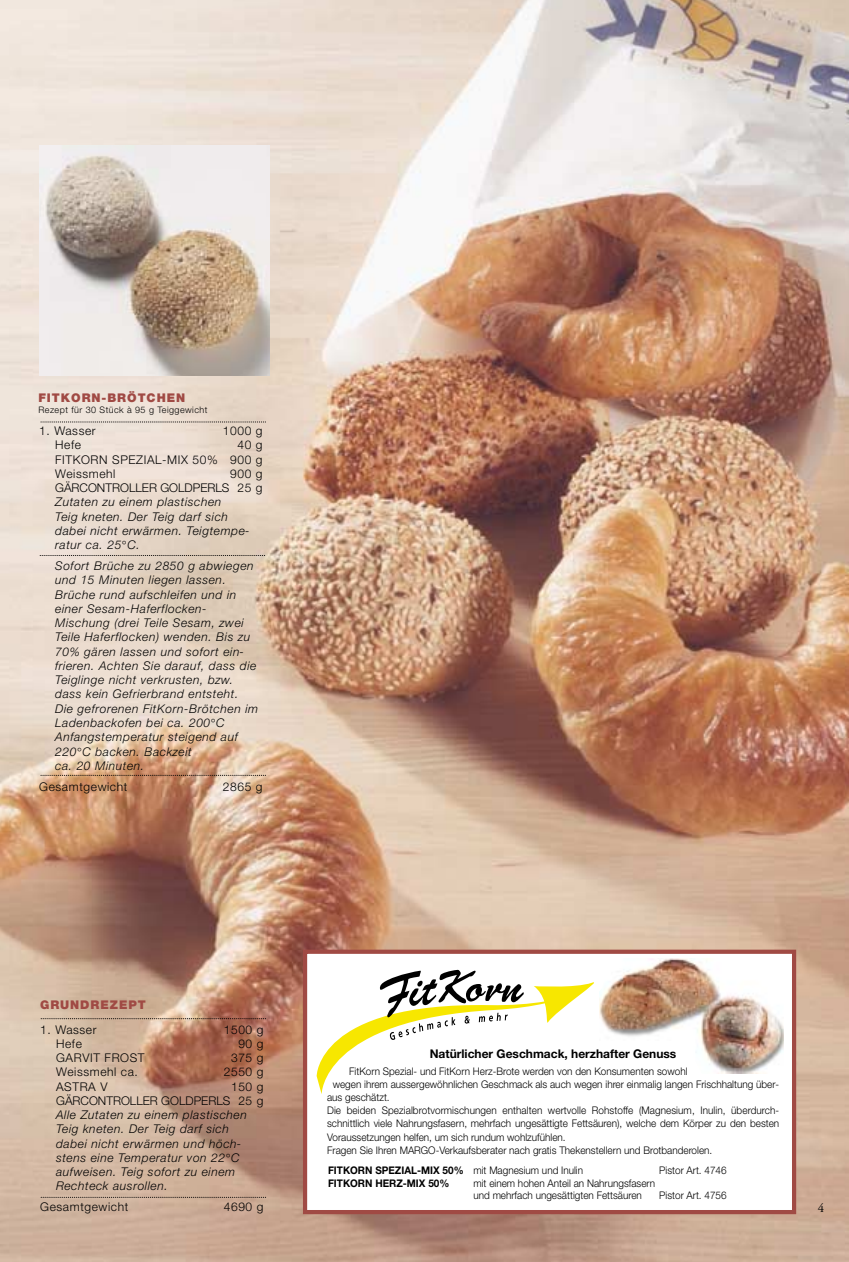
<style>
.page{position:relative;width:849px;height:1262px;background:#fff}
.page>*{position:absolute;margin:0;border:0;box-sizing:border-box;transform-origin:0 0}
.t1{font:12.75px "Adobe Garamond";color:#000}
.t2{font:italic 300 12px/14.2px "Helvetica Neue";letter-spacing:.05em;color:#000}
.t3{font:300 12px/14.2px "Helvetica Neue";letter-spacing:.05em;color:#000;text-align:justify}
.t4{font:300 12px/14.2px "Helvetica Neue";color:#000;text-align:right}
.t5{font:700 12px "Helvetica Neue";color:#000}
.t6{font:900 12px "Helvetica Neue";letter-spacing:.08em;color:#a04a44}
.t7{font:300 10.5px/12.8px "Helvetica Neue";color:#000;scale:.95 1}
.t8{font:700 10.5px "Helvetica Neue";color:#000;scale:.95 1}
.t9{font:300 9px "Helvetica Neue";letter-spacing:.05em;color:#000}
.s1{font-weight:300}
</style>
<div class="page">
<img style="left:0;top:0;width:849px;height:1261px">
<img style="left:40px;top:146px;width:229px;height:229px">
<div style="left:303px;top:949px;width:493px;height:265px;background:#fff;border:4px solid #a04a44"></div>
<svg style="left:41px;top:1197px;width:225px;height:1px"></svg>
<svg style="left:41px;top:1018px;width:225px;height:1px"></svg>
<svg style="left:41px;top:422px;width:225px;height:1px"></svg>
<svg style="left:40px;top:555px;width:225px;height:1px"></svg>
<svg style="left:41px;top:775px;width:225px;height:1px"></svg>
<svg style="left:317px;top:969px;width:442px;height:125px"></svg>
<img style="left:600px;top:958px;width:184px;height:115px">
<svg style="left:226px;top:1153px;width:4px;height:4px"></svg>
<svg style="left:212px;top:718px;width:3px;height:4px"></svg>
<svg style="left:78px;top:747px;width:3px;height:4px"></svg>
<p class="t6" style="left:38px;top:393px;width:148px">FITKORN-BRÖTCHEN</p>
<p class="t9" style="left:38px;top:406px;width:171px">Rezept für 30 Stück à 95 g Teiggewicht</p>
<p class="t3" style="left:39px;top:425px;width:58px">1. Wasser</p>
<p class="t3" style="left:223px;top:425px;width:41px">1000 g</p>
<p class="t3" style="left:55px;top:439px;width:27px">Hefe</p>
<p class="t3" style="left:55px;top:439px;width:209px;text-indent:182px">40 g FITKORN SPEZIAL-MIX 50% 900 g Weissmehl</p>
<p class="t4" style="left:55px;top:467px;width:209px">900 g<br>GÄRCONTROLLER GOLDPERLS 25 g</p>
<p class="t2" style="left:55px;top:496px;width:196px">Zutaten zu einem plastischen<br>Teig kneten. Der Teig darf sich dabei nicht erwärmen. Teigtempe&shy;ratur ca. 25 C.</p>
<p class="t2" style="left:55px;top:560px;width:204px">Sofort Brüche zu 2850 g abwiegen und 15 Minuten liegen lassen.<br>Brüche rund aufschleifen und in einer Sesam-Haferflocken-<br>Mischung (drei Teile Sesam, zwei<br>Teile Haferflocken) wenden. Bis zu<br>70% gären lassen und sofort ein&shy;frieren. Achten Sie darauf, dass die<br>Teiglinge nicht verkrusten, bzw. dass kein Gefrierbrand entsteht.<br>Die gefrorenen FitKorn-Brötchen im<br>Ladenbackofen bei ca. 200 C<br>Anfangstemperatur steigend auf<br>220 C backen. Backzeit<br>ca. 20 Minuten.</p>
<p class="t3" style="left:39px;top:780px;width:90px">Gesamtgewicht</p>
<p class="t3" style="left:223px;top:780px;width:41px">2865 g</p>
<p class="t6" style="left:40px;top:1000px;width:107px">GRUNDREZEPT</p>
<p class="t3" style="left:40px;top:1023px;width:58px">1. Wasser</p>
<p class="t3" style="left:224px;top:1023px;width:41px">1500 g</p>
<p class="t3" style="left:56px;top:1037px;width:27px">Hefe</p>
<p class="t3" style="left:238px;top:1037px;width:27px">90 g</p>
<p class="t3" style="left:56px;top:1051px;width:90px">GARVIT FROST</p>
<p class="t3" style="left:231px;top:1051px;width:34px">375 g</p>
<p class="t3" style="left:56px;top:1066px;width:83px">Weissmehl ca.</p>
<p class="t3" style="left:224px;top:1066px;width:41px">2550 g</p>
<p class="t3" style="left:56px;top:1080px;width:53px">ASTRA V</p>
<p class="t4" style="left:56px;top:1080px;width:209px">150 g<br>GÄRCONTROLLER GOLDPERLS 25 g</p>
<p class="t2" style="left:56px;top:1108px;width:192px">Alle Zutaten zu einem plastischen<br>Teig kneten. Der Teig darf sich dabei nicht erwärmen und höch&shy;stens eine Temperatur von 22 C aufweisen. Teig sofort zu einem<br>Rechteck ausrollen.</p>
<p class="t3" style="left:40px;top:1201px;width:90px">Gesamtgewicht</p>
<p class="t3" style="left:224px;top:1201px;width:41px">4690 g</p>
<p class="t5" style="left:430px;top:1049px;width:248px">Natürlicher Geschmack, herzhafter Genuss</p>
<p class="t7" style="left:349px;top:1065px;width:358px">FitKorn Spezial- und FitKorn Herz-Brote werden von den Konsumenten sowohl</p>
<p class="t7" style="left:333px;top:1078px;width:471px">wegen ihrem aussergewöhnlichen Geschmack als auch wegen ihrer einmalig langen Frischhaltung über-</p>
<p class="t7" style="left:327px;top:1091px;width:67px">aus geschätzt.</p>
<p class="t7" style="left:327px;top:1105px;width:477px">Die beiden Spezialbrotvormischungen enthalten wertvolle Rohstoffe (Magnesium, Inulin, überdurch-</p>
<p class="t7" style="left:327px;top:1118px;width:477px">schnittlich viele Nahrungsfasern, mehrfach ungesättigte Fettsäuren), welche dem Körper zu den besten</p>
<p class="t7" style="left:327px;top:1131px;width:253px">Voraussetzungen helfen, um sich rundum wohlzufühlen.</p>
<p class="t7" style="left:327px;top:1144px;width:407px">Fragen Sie Ihren MARGO-Verkaufsberater nach gratis Thekenstellern und Brotbanderolen.</p>
<p class="t8" style="left:328px;top:1166px;width:270px">FITKORN SPEZIAL-MIX 50% <span class="s1">mit Magnesium und Inulin</span></p>
<p class="t7" style="left:659px;top:1164px;width:73px">Pistor Art. 4746</p>
<p class="t8" style="left:328px;top:1179px;width:129px">FITKORN HERZ-MIX 50%</p>
<p class="t7" style="left:473px;top:1177px;width:193px">mit einem hohen Anteil an Nahrungsfasern und mehrfach ungesättigten Fettsäuren</p>
<p class="t7" style="left:659px;top:1190px;width:73px">Pistor Art. 4756</p>
<p class="t1" style="left:818px;top:1202px;width:8px">4</p>
</div>
